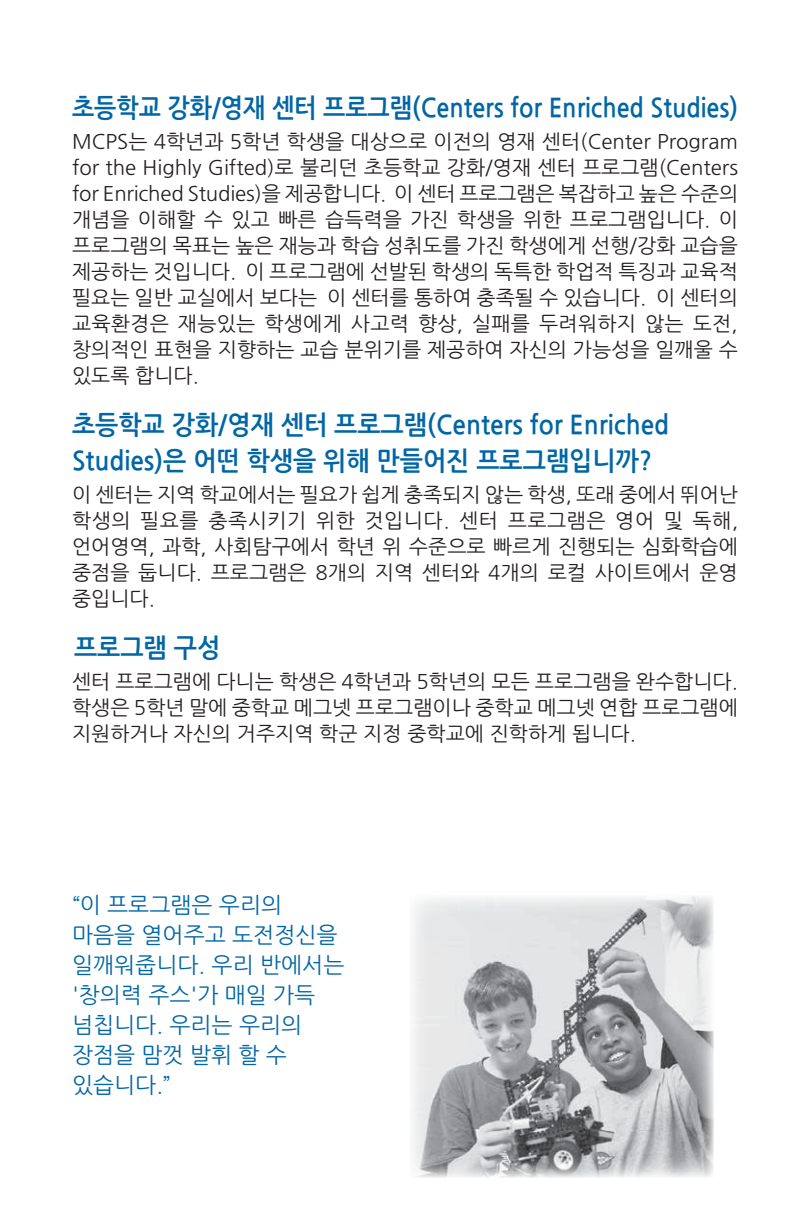
<style>
.page{position:relative;width:792px;height:1224px;background:#fff}
.page>*{position:absolute;margin:0;border:0;box-sizing:border-box;transform-origin:0 0}
.MainHead{font:26px/36px "Nanum Gothic OTF Bold";color:#0066a5;scale:.95 1}
.MainHead-2{font:26px "Nanum Gothic OTF Bold";color:#0066a5;scale:.91 1}
.Text{font:22px/30px "Nanum Gothic OTF";color:#0066a5}
.Text-2{font:20px/26px "Nanum Gothic OTF";color:#231f20;text-align:justify}
</style>
<div class="page">
<img style="left:412px;top:896px;width:302px;height:282px">
<p class="MainHead-2" style="left:72px;top:90px;width:733px">초등학교 강화/영재 센터 프로그램(Centers for Enriched Studies)</p>
<p class="Text-2" style="left:72px;top:128px;width:668px">MCPS는 4학년과 5학년 학생을 대상으로 이전의 영재 센터(Center Program for the Highly Gifted)로 불리던 초등학교 강화/영재 센터 프로그램(Centers for Enriched Studies)을 제공합니다. 이 센터 프로그램은 복잡하고 높은 수준의 개념을 이해할 수 있고 빠른 습득력을 가진 학생을 위한 프로그램입니다. 이 프로그램의 목표는 높은 재능과 학습 성취도를 가진 학생에게 선행/강화 교습을 제공하는 것입니다. 이 프로그램에 선발된 학생의 독특한 학업적 특징과 교육적 필요는 일반 교실에서 보다는 이 센터를 통하여 충족될 수 있습니다. 이 센터의 교육환경은 재능있는 학생에게 사고력 향상, 실패를 두려워하지 않는 도전, 창의적인 표현을 지향하는 교습 분위기를 제공하여 자신의 가능성을 일깨울 수 있도록 합니다.</p>
<p class="MainHead" style="left:72px;top:406px;width:630px">초등학교 강화/영재 센터 프로그램(Centers for Enriched<br>Studies)은 어떤 학생을 위해 만들어진 프로그램입니까?</p>
<p class="Text-2" style="left:72px;top:481px;width:668px">이 센터는 지역 학교에서는 필요가 쉽게 충족되지 않는 학생, 또래 중에서 뛰어난 학생의 필요를 충족시키기 위한 것입니다. 센터 프로그램은 영어 및 독해, 언어영역, 과학, 사회탐구에서 학년 위 수준으로 빠르게 진행되는 심화학습에 중점을 둡니다. 프로그램은 8개의 지역 센터와 4개의 로컬 사이트에서 운영 중입니다.</p>
<p class="MainHead" style="left:74px;top:629px;width:155px">프로그램 구성</p>
<p class="Text-2" style="left:72px;top:668px;width:668px">센터 프로그램에 다니는 학생은 4학년과 5학년의 모든 프로그램을 완수합니다. 학생은 5학년 말에 중학교 메그넷 프로그램이나 중학교 메그넷 연합 프로그램에 지원하거나 자신의 거주지역 학군 지정 중학교에 진학하게 됩니다.</p>
<p class="Text" style="left:72px;top:890px;width:274px">“이 프로그램은 우리의 마음을 열어주고 도전정신을 일깨워줍니다. 우리 반에서는 '창의력 주스'가 매일 가득 넘칩니다. 우리는 우리의 장점을 맘껏 발휘 할 수 있습니다.”</p>
</div>
